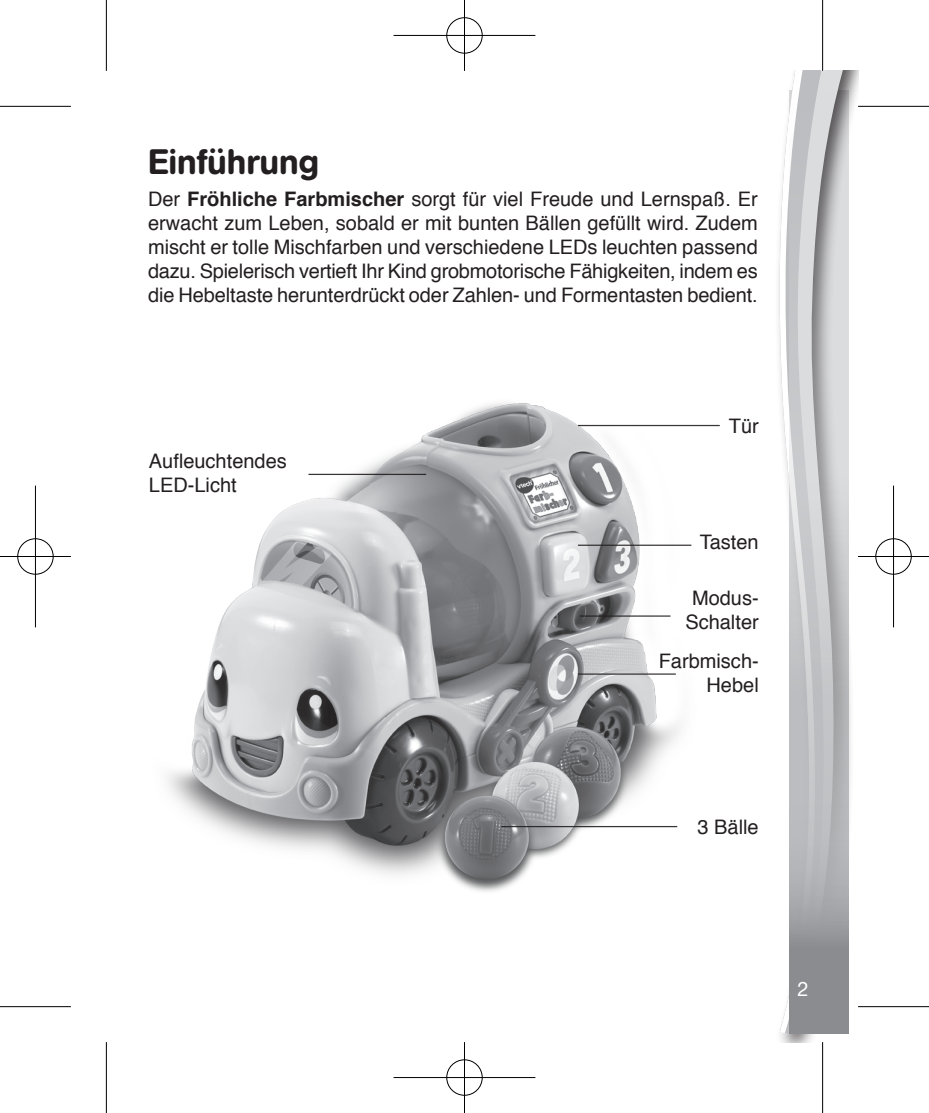
<style>
.page{position:relative;width:929px;height:1113px;background:#fff}
.page>*{position:absolute;margin:0;border:0;box-sizing:border-box;transform-origin:0 0}
.LF_Title_01{font:500 35px "AG Book Rounded";color:#231f20}
.LF_text_02{font:20px/24px "Helvetica";color:#231f20}
.LF_text_02-2{font:20px "Helvetica Neue 55 Roman";color:#fff}
.s1{font-weight:700}
</style>
<div class="page">
<svg style="left:833px;top:71px;width:23px;height:962px"></svg>
<svg style="left:779px;top:71px;width:37px;height:962px"></svg>
<svg style="left:789px;top:90px;width:59px;height:943px;background:#bbbcbe"></svg>
<img style="left:167px;top:403px;width:553px;height:489px">
<hr style="left:579px;top:615px;width:91px;height:1px;background:#231f20">
<hr style="left:578px;top:673px;width:97px;height:1px;background:#231f20">
<hr style="left:308px;top:474px;width:118px;height:1px;background:#231f20">
<hr style="left:578px;top:544px;width:113px;height:2px;background:#231f20">
<hr style="left:578px;top:425px;width:141px;height:1px;background:#231f20">
<hr style="left:501px;top:826px;width:176px;height:1px;background:#231f20">
<svg style="left:820px;top:0;width:4px;height:71px"></svg>
<svg style="left:823px;top:1042px;width:1px;height:71px"></svg>
<hr style="left:0;top:106px;width:71px;height:1px;background:#000">
<hr style="left:857px;top:106px;width:71px;height:1px;background:#000">
<hr style="left:0;top:1006px;width:71px;height:1px;background:#000">
<hr style="left:857px;top:1006px;width:71px;height:1px;background:#000">
<hr style="left:106px;top:0;width:1px;height:71px;background:#000">
<hr style="left:106px;top:1042px;width:1px;height:71px;background:#000">
<hr style="left:822px;top:0;width:1px;height:71px;background:#000">
<hr style="left:822px;top:1042px;width:1px;height:71px;background:#000">
<div style="left:445px;top:16px;width:39px;height:39px;border:4px solid #fff;border-radius:50%"></div>
<hr style="left:393px;top:34px;width:142px;height:3px;background:#fff">
<hr style="left:462px;top:0;width:4px;height:71px;background:#fff">
<div style="left:446px;top:17px;width:36px;height:37px;border:1px solid #000;border-radius:50%"></div>
<hr style="left:393px;top:35px;width:142px;height:1px;background:#000">
<hr style="left:464px;top:0;width:1px;height:71px;background:#000">
<div style="left:445px;top:1058px;width:39px;height:39px;border:4px solid #fff;border-radius:50%"></div>
<svg style="left:394px;top:1075px;width:141px;height:4px"></svg>
<hr style="left:462px;top:1042px;width:4px;height:71px;background:#fff">
<div style="left:446px;top:1059px;width:36px;height:36px;border:1px solid #000;border-radius:50%"></div>
<hr style="left:393px;top:1077px;width:142px;height:1px;background:#000">
<hr style="left:464px;top:1042px;width:1px;height:71px;background:#000">
<div style="left:16px;top:537px;width:39px;height:39px;border:4px solid #fff;border-radius:50%"></div>
<hr style="left:0;top:555px;width:71px;height:3px;background:#fff">
<hr style="left:34px;top:485px;width:3px;height:142px;background:#fff">
<div style="left:17px;top:538px;width:37px;height:36px;border:1px solid #000;border-radius:50%"></div>
<hr style="left:0;top:556px;width:71px;height:1px;background:#000">
<hr style="left:35px;top:485px;width:1px;height:142px;background:#000">
<div style="left:873px;top:537px;width:39px;height:39px;border:4px solid #fff;border-radius:50%"></div>
<hr style="left:857px;top:555px;width:71px;height:3px;background:#fff">
<svg style="left:891px;top:485px;width:4px;height:142px"></svg>
<div style="left:875px;top:538px;width:36px;height:36px;border:1px solid #000;border-radius:50%"></div>
<hr style="left:857px;top:556px;width:71px;height:1px;background:#000">
<hr style="left:892px;top:485px;width:1px;height:142px;background:#000">
<p class="LF_Title_01" style="left:148px;top:142px;width:173px">Einführung</p>
<p class="LF_text_02" style="left:148px;top:187px;width:611px;text-align:justify">Der <span class="s1">Fröhliche Farbmischer</span> sorgt für viel Freude und Lernspaß. Er erwacht zum Leben, sobald er mit bunten Bällen gefüllt wird. Zudem mischt er tolle Mischfarben und verschiedene LEDs leuchten passend dazu. Spielerisch vertieft Ihr Kind grobmotorische Fähigkeiten, indem es die Hebeltaste herunterdrückt oder Zahlen- und Formentasten bedient.</p>
<p class="LF_text_02" style="left:149px;top:449px;width:139px">Aufleuchtendes<br>LED-Licht</p>
<p class="LF_text_02" style="left:728px;top:415px;width:31px">Tür</p>
<p class="LF_text_02" style="left:699px;top:531px;width:60px">Tasten</p>
<p class="LF_text_02" style="left:685px;top:587px;width:75px;text-align:center">Modus-<br>Schalter</p>
<p class="LF_text_02" style="left:658px;top:649px;width:101px;text-align:right">Farbmisch-<br>Hebel</p>
<p class="LF_text_02" style="left:697px;top:816px;width:63px">3 Bälle</p>
<p class="LF_text_02-2" style="left:797px;top:977px;width:13px">2</p>
</div>
